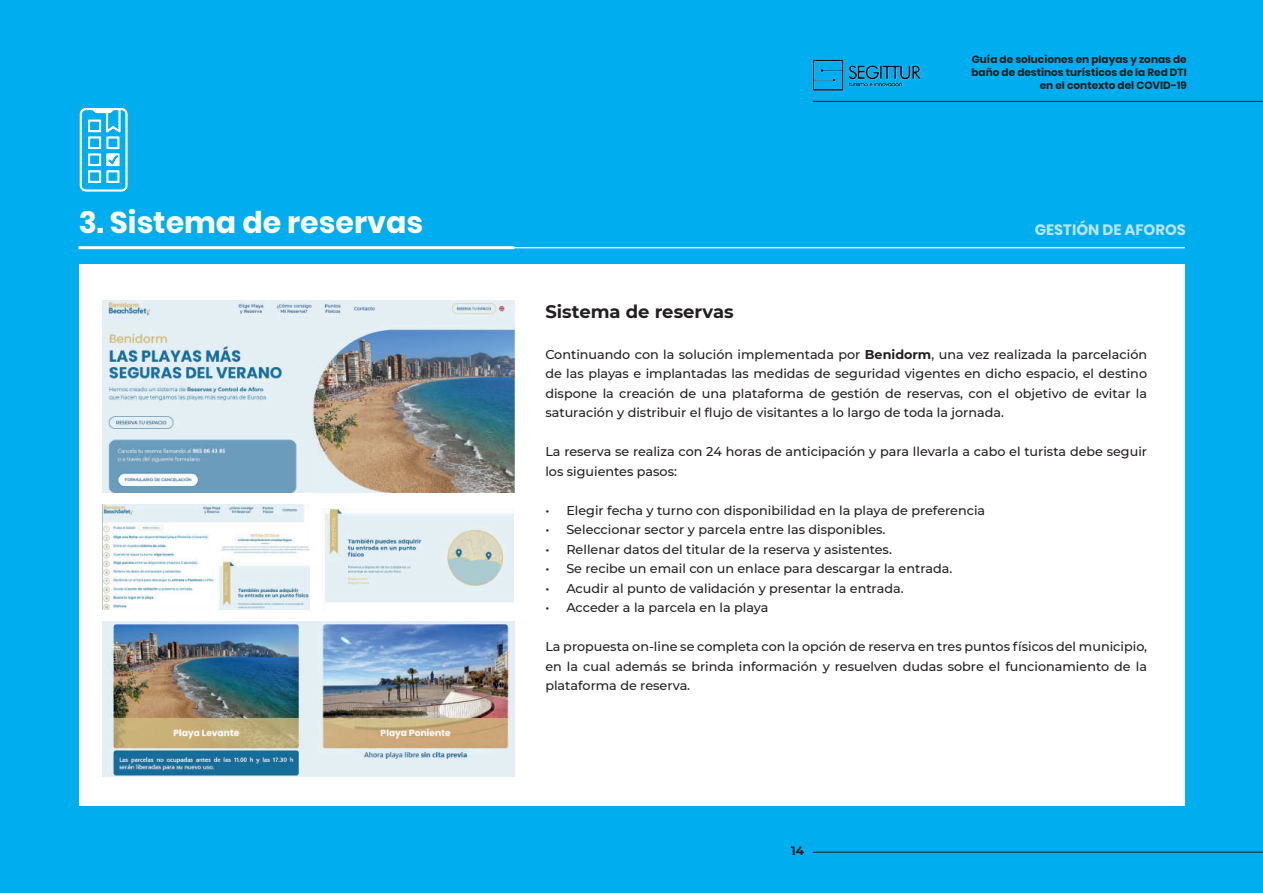
<style>
.page{position:relative;width:1263px;height:893px;background:#00aeef}
.page>*{position:absolute;margin:0;border:0;box-sizing:border-box;transform-origin:0 0}
.t1{font:700 30px "Poppins";color:#fff}
.t2{font:700 18px "Montserrat";color:#231f20}
.t3{font:700 15px "Poppins";color:#b9e5fa}
.t4{font:500 12.75px/19.5px "Montserrat";color:#231f20;text-align:justify}
.t5{font:700 12px "Montserrat";color:#231f20}
.t6{font:700 10.5px/12.8px "Poppins";color:#231f20;text-align:right}
.s1{font-weight:700}
</style>
<div class="page">
<hr style="left:813px;top:852px;width:450px;height:1px;background:#231f20">
<hr style="left:813px;top:101px;width:450px;height:1px;background:#231f20">
<img style="left:812px;top:60px;width:110px;height:32px">
<hr style="left:78px;top:246px;width:436px;height:3px;background:#fff">
<div style="left:79px;top:264px;width:1105px;height:542px;background:#fff"></div>
<hr style="left:483px;top:247px;width:701px;height:1px;background:#fff">
<img style="left:102px;top:301px;width:412px;height:192px">
<img style="left:103px;top:505px;width:207px;height:105px">
<img style="left:325px;top:509px;width:188px;height:94px">
<img style="left:102px;top:622px;width:412px;height:155px">
<svg style="left:79px;top:108px;width:49px;height:84px"></svg>
<p class="t6" style="left:971px;top:53px;width:217px">Guía de soluciones en playas y zonas de baño de destinos turísticos de la Red DTI en el contexto del COVID-19</p>
<h1 class="t1" style="left:79px;top:206px;width:346px">3. Sistema de reservas</h1>
<p class="t3" style="left:1035px;top:221px;width:153px">GESTIÓN DE AFOROS</p>
<h2 class="t2" style="left:545px;top:299px;width:190px">Sistema de reservas</h2>
<p class="t4" style="left:545px;top:344px;width:603px">Continuando con la solución implementada por <span class="s1">Benidorm</span>, una vez realizada la parcelación de las playas e implantadas las medidas de seguridad vigentes en dicho espacio, el destino dispone la creación de una plataforma de gestión de reservas, con el objetivo de evitar la saturación y distribuir el flujo de visitantes a lo largo de toda la jornada.</p>
<p class="t4" style="left:545px;top:441px;width:603px">La reserva se realiza con 24 horas de anticipación y para llevarla a cabo el turista debe seguir los siguientes pasos:</p>
<p class="t4" style="left:545px;top:500px;width:441px">• Elegir fecha y turno con disponibilidad en la playa de preferencia</p>
<p class="t4" style="left:545px;top:519px;width:342px">• Seleccionar sector y parcela entre las disponibles.</p>
<p class="t4" style="left:545px;top:539px;width:348px">• Rellenar datos del titular de la reserva y asistentes.</p>
<p class="t4" style="left:545px;top:558px;width:408px">• Se recibe un email con un enlace para descargar la entrada.</p>
<p class="t4" style="left:545px;top:578px;width:360px">• Acudir al punto de validación y presentar la entrada.</p>
<p class="t4" style="left:545px;top:597px;width:224px">• Acceder a la parcela en la playa</p>
<p class="t4" style="left:545px;top:636px;width:603px">La propuesta on-line se completa con la opción de reserva en tres puntos físicos del municipio, en la cual además se brinda información y resuelven dudas sobre el funcionamiento de la plataforma de reserva.</p>
<p class="t5" style="left:791px;top:842px;width:14px">14</p>
</div>
